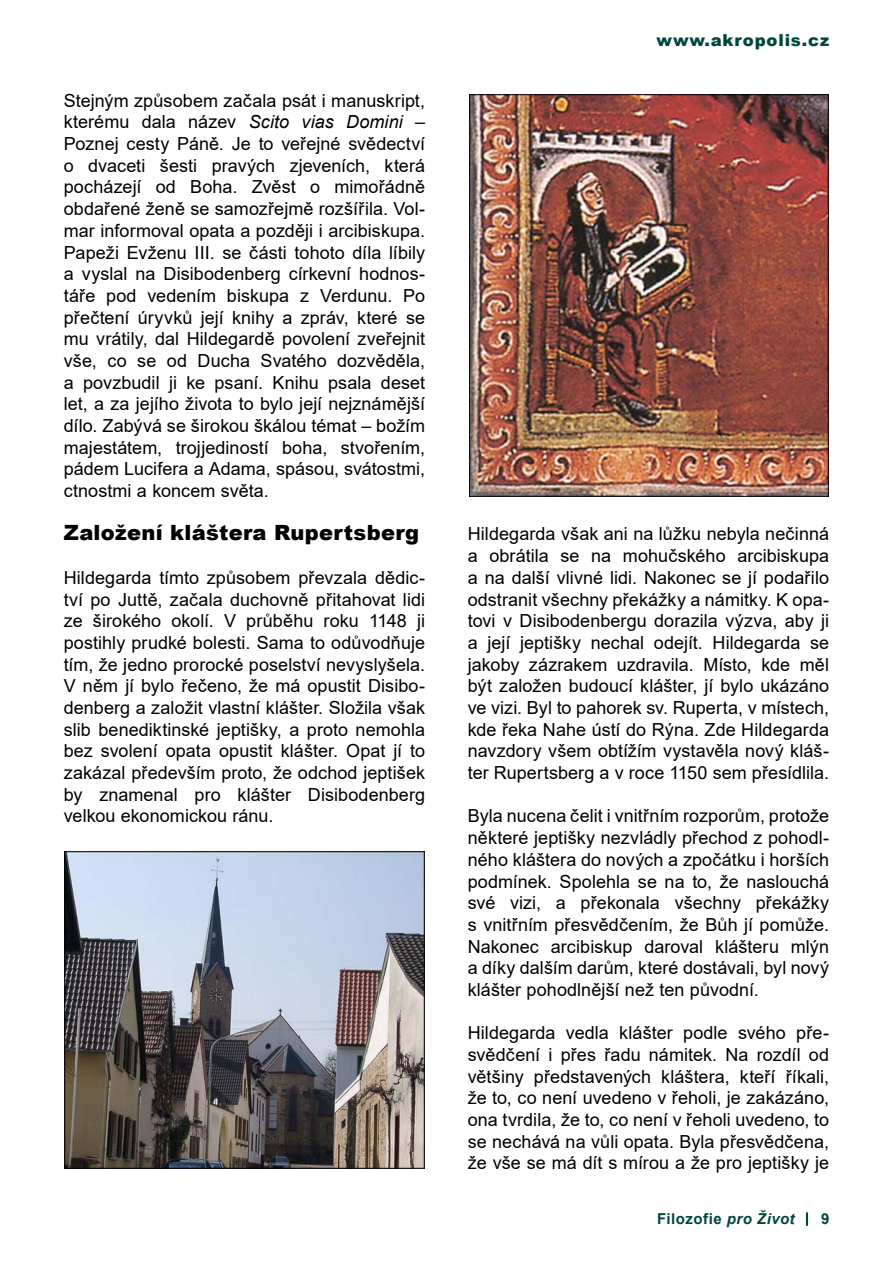
<style>
.page{position:relative;width:893px;height:1263px;background:#fff}
.page>*{position:absolute;margin:0;border:0;box-sizing:border-box;transform-origin:0 0}
.Podnadpis_-_black{font:900 21px "Arial";letter-spacing:.015em;color:#000}
.odstavec_odsazený_če{font:18px/21.8px "Arial";letter-spacing:.005em;color:#000;text-align:justify}
.t1{font:900 16.5px "Arial";letter-spacing:.05em;color:#00463d}
.t2{font:700 15px "Arial";letter-spacing:.03em;color:#00463d}
.s1{font-style:italic}
</style>
<div class="page">
<svg style="left:806px;top:1212px;width:2px;height:14px"></svg>
<img style="left:469px;top:94px;width:360px;height:403px">
<img style="left:65px;top:851px;width:359px;height:318px">
<p class="odstavec_odsazený_če" style="left:64px;top:89px;width:363px">Stejným způsobem začala psát i manuskript, kterému dala název <span class="s1">Scito vias Domini</span> – Poznej cesty Páně. Je to veřejné svědectví o dvaceti šesti pravých zjeveních, která pocházejí od Boha. Zvěst o mimořádně obdařené ženě se samozřejmě rozšířila. Vol&shy;mar informoval opata a později i arcibiskupa.<br>Papeži Evženu III. se části tohoto díla líbily a vyslal na Disibodenberg církevní hodnos&shy;táře pod vedením biskupa z Verdunu. Po přečtení úryvků její knihy a zpráv, které se mu vrátily, dal Hildegardě povolení zveřejnit vše, co se od Ducha Svatého dozvěděla, a povzbudil ji ke psaní. Knihu psala deset let, a za jejího života to bylo její nejznámější dílo. Zabývá se širokou škálou témat – božím majestátem, trojjediností boha, stvořením, pádem Lucifera a Adama, spásou, svátostmi, ctnostmi a koncem světa.</p>
<p class="Podnadpis_-_black" style="left:64px;top:518px;width:357px">Založení kláštera Rupertsberg</p>
<p class="odstavec_odsazený_če" style="left:64px;top:566px;width:363px">Hildegarda tímto způsobem převzala dědic&shy;tví po Juttě, začala duchovně přitahovat lidi ze širokého okolí. V průběhu roku 1148 ji postihly prudké bolesti. Sama to odůvodňuje tím, že jedno prorocké poselství nevyslyšela.<br>V něm jí bylo řečeno, že má opustit Disibo&shy;denberg a založit vlastní klášter. Složila však slib benediktinské jeptišky, a proto nemohla bez svolení opata opustit klášter. Opat jí to zakázal především proto, že odchod jeptišek by znamenal pro klášter Disibodenberg velkou ekonomickou ránu.</p>
<p class="t1" style="left:657px;top:28px;width:174px">www.akropolis.cz</p>
<p class="odstavec_odsazený_če" style="left:468px;top:523px;width:363px">Hildegarda však ani na lůžku nebyla nečinná a obrátila se na mohučského arcibiskupa a na další vlivné lidi. Nakonec se jí podařilo odstranit všechny překážky a námitky. K opa&shy;tovi v Disibodenbergu dorazila výzva, aby ji a její jeptišky nechal odejít. Hildegarda se jakoby zázrakem uzdravila. Místo, kde měl být založen budoucí klášter, jí bylo ukázáno ve vizi. Byl to pahorek sv. Ruperta, v místech, kde řeka Nahe ústí do Rýna. Zde Hildegarda navzdory všem obtížím vystavěla nový kláš&shy;ter Rupertsberg a v roce 1150 sem přesídlila.</p>
<p class="odstavec_odsazený_če" style="left:468px;top:805px;width:363px">Byla nucena čelit i vnitřním rozporům, protože některé jeptišky nezvládly přechod z pohodl&shy;ného kláštera do nových a zpočátku i horších podmínek. Spolehla se na to, že naslouchá své vizi, a překonala všechny překážky s vnitřním přesvědčením, že Bůh jí pomůže.<br>Nakonec arcibiskup daroval klášteru mlýn a díky dalším darům, které dostávali, byl nový klášter pohodlnější než ten původní.</p>
<p class="odstavec_odsazený_če" style="left:468px;top:1022px;width:363px">Hildegarda vedla klášter podle svého pře&shy;svědčení i přes řadu námitek. Na rozdíl od většiny představených kláštera, kteří říkali, že to, co není uvedeno v řeholi, je zakázáno, ona tvrdila, že to, co není v řeholi uvedeno, to se nechává na vůli opata. Byla přesvědčena, že vše se má dít s mírou a že pro jeptišky je</p>
<p class="t2" style="left:657px;top:1208px;width:139px">Filozofie <span class="s1">pro Život</span></p>
<p class="t2" style="left:821px;top:1208px;width:10px">9</p>
</div>
